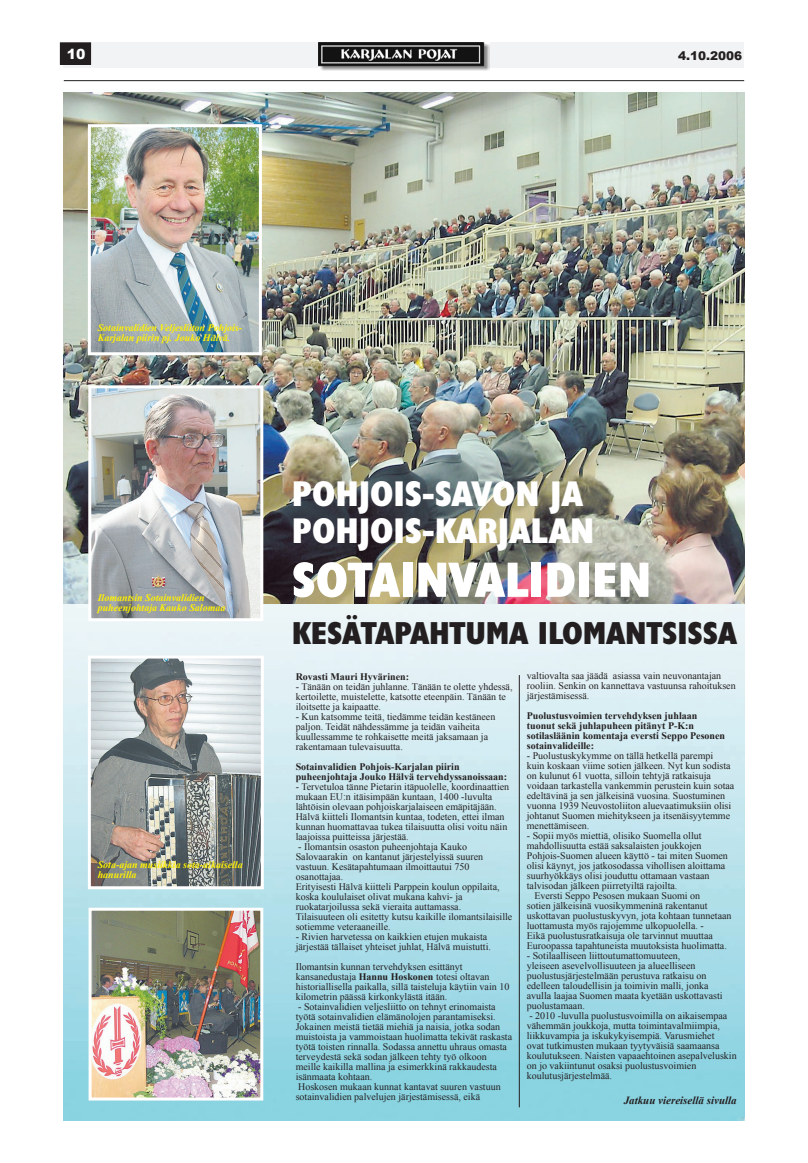
<style>
.page{position:relative;width:808px;height:1163px;background:#fff}
.page>*{position:absolute;margin:0;border:0;box-sizing:border-box;transform-origin:0 0}
.t1{font:700 condensed 50px "Humanist 521 BT Xtra";color:#fff}
.t2{font:700 condensed 36px/37px "Humanist 521 BT Xtra";color:#fff}
.t3{font:700 condensed 32px "Humanist 521 BT Xtra";color:#231f20}
.t4{font:900 14px "Arial";color:#fff}
.t5{font:900 12px "Arial";color:#231f20}
.t6{font:italic 700 11px "Times New Roman";color:#231f20}
.t7{font:10px/10px "Times New Roman";color:#231f20}
.t8{font:700 10px/10px "Times New Roman";color:#231f20}
.t9{font:italic 700 10px/10px "Times New Roman";color:#fff101}
.s1{font-weight:700}
</style>
<div class="page">
<div style="left:64px;top:42px;width:680px;height:26px;background:#f2f3f4"></div>
<img style="left:319px;top:42px;width:170px;height:29px">
<div style="left:60px;top:43px;width:31px;height:21px;background:#231f20"></div>
<div style="left:60px;top:42px;width:31px;height:23px;border:1px solid #231f20"></div>
<img style="left:64px;top:603px;width:680px;height:517px">
<hr style="left:64px;top:80px;width:680px;height:1px;background:#231f20">
<img style="left:64px;top:92px;width:680px;height:511px">
<img style="left:92px;top:128px;width:166px;height:223px">
<div style="left:88px;top:124px;width:174px;height:231px;border:3px solid #fff"></div>
<img style="left:92px;top:389px;width:167px;height:228px">
<div style="left:88px;top:385px;width:175px;height:236px;border:3px solid #fff"></div>
<img style="left:92px;top:659px;width:168px;height:226px">
<div style="left:88px;top:655px;width:176px;height:234px;border:3px solid #fff"></div>
<img style="left:93px;top:911px;width:166px;height:185px">
<div style="left:89px;top:907px;width:174px;height:193px;border:3px solid #fff"></div>
<hr style="left:519px;top:675px;width:1px;height:432px;background:#231f20">
<h3 class="t4" style="left:67px;top:46px;width:20px">10</h3>
<p class="t5" style="left:678px;top:49px;width:66px">4.10.2006</p>
<p class="t9" style="left:98px;top:322px;width:146px">Sotainvalidien Veljesliiton Pohjois-<br>Karjalan piirin pj. Jouko Hälvä.</p>
<p class="t9" style="left:98px;top:592px;width:129px">Ilomantsin Sotainvalidien puheenjohtaja Kauko Salomaa</p>
<p class="t9" style="left:98px;top:859px;width:147px">Sota-ajan musiikkia sota-aikaisella hanurilla</p>
<h2 class="t2" style="left:292px;top:474px;width:304px">POHJOIS-SAVON JA<br>POHJOIS-KARJALAN</h2>
<h1 class="t1" style="left:292px;top:548px;width:361px">SOTAINVALIDIEN</h1>
<h3 class="t3" style="left:292px;top:613px;width:333px">KESÄTAPAHTUMA ILO MANTSISSA</h3>
<p class="t7" style="left:527px;top:670px;width:210px">valtiovalta saa jäädä asiassa vain neuvonantajan rooliin. Senkin on kannettava vastuunsa rahoituksen järjestämisessä.</p>
<p class="t8" style="left:527px;top:710px;width:200px">Puolustusvoimien tervehdyksen juhlaan tuonut sekä juhlapuheen pitänyt P-K:n sotilasläänin komentaja eversti Seppo Pesonen sotainvalideille:</p>
<p class="t7" style="left:527px;top:750px;width:209px">- Puolustuskykymme on tällä hetkellä parempi<br>kuin koskaan viime sotien jälkeen. Nyt kun sodista on kulunut 61 vuotta, silloin tehtyjä ratkaisuja voidaan tarkastella vankemmin perustein kuin sotaa edeltävinä ja sen jälkeisinä vuosina. Suostuminen vuonna 1939 Neuvostoliiton aluevaatimuksiin olisi johtanut Suomen miehitykseen ja itsenäisyytemme menettämiseen.</p>
<p class="t7" style="left:527px;top:830px;width:176px">- Sopii myös miettiä, olisiko Suomella ollut</p>
<p class="t7" style="left:527px;top:840px;width:176px">mahdollisuutta estää saksalaisten joukkojen</p>
<p class="t7" style="left:527px;top:850px;width:203px">Pohjois-Suomen alueen käyttö - tai miten Suomen</p>
<p class="t7" style="left:527px;top:860px;width:200px">olisi käynyt, jos jatkosodassa vihollisen aloittama</p>
<p class="t7" style="left:527px;top:870px;width:184px">suurhyökkäys olisi jouduttu ottamaan vastaan</p>
<p class="t7" style="left:527px;top:880px;width:152px">talvisodan jälkeen piirretyiltä rajoilta.</p>
<p class="t7" style="left:534px;top:890px;width:167px">Eversti Seppo Pesosen mukaan Suomi on</p>
<p class="t7" style="left:527px;top:900px;width:182px">sotien jälkeisinä vuosikymmeninä rakentanut</p>
<p class="t7" style="left:527px;top:910px;width:206px">uskottavan puolustuskyvyn, jota kohtaan tunnetaan</p>
<p class="t7" style="left:527px;top:920px;width:178px">luottamusta myös rajojemme ulkopuolella. -</p>
<p class="t7" style="left:527px;top:930px;width:188px">Eikä puolustusratkaisuja ole tarvinnut muuttaa</p>
<p class="t7" style="left:527px;top:940px;width:201px">Euroopassa tapahtuneista muutoksista huolimatta.</p>
<p class="t7" style="left:527px;top:950px;width:197px">- Sotilaalliseen liittoutumattomuuteen,<br>yleiseen asevelvollisuuteen ja alueelliseen puolustusjärjestelmään perustuva ratkaisu on edelleen taloudellisin ja toimivin malli, jonka avulla laajaa Suomen maata kyetään uskottavasti puolustamaan.</p>
<p class="t7" style="left:527px;top:1010px;width:211px">- 2010 -luvulla puolustusvoimilla on aikaisempaa vähemmän joukkoja, mutta toimintavalmiimpia, liikkuvampia ja iskukykyisempiä. Varusmiehet<br>ovat tutkimusten mukaan tyytyväisiä saamaansa koulutukseen. Naisten vapaaehtoinen asepalveluskin on jo vakiintunut osaksi puolustusvoimien koulutusjärjestelmää.</p>
<p class="t6" style="left:624px;top:1093px;width:115px">Jatkuu viereisellä sivulla</p>
<p class="t8" style="left:296px;top:671px;width:115px">Rovasti Mauri Hyvärinen:</p>
<p class="t7" style="left:296px;top:681px;width:218px">- Tänään on teidän juhlanne. Tänään te olette yhdessä, kertoilette, muistelette, katsotte eteenpäin. Tänään te iloitsette ja kaipaatte.</p>
<p class="t7" style="left:296px;top:711px;width:201px">- Kun katsomme teitä, tiedämme teidän kestäneen paljon. Teidät nähdessämme ja teidän vaiheita kuullessamme te rohkaisette meitä jaksamaan ja rakentamaan tulevaisuutta.</p>
<p class="t8" style="left:296px;top:761px;width:213px">Sotainvalidien Pohjois-Karjalan piirin puheenjohtaja Jouko Hälvä tervehdyssanoissaan:</p>
<p class="t7" style="left:296px;top:781px;width:215px">- Tervetuloa tänne Pietarin itäpuolelle, koordinaattien mukaan EU:n itäisimpään kuntaan, 1400 -luvulta lähtöisin olevaan pohjoiskarjalaiseen emäpitäjään.<br>Hälvä kiitteli Ilomantsin kuntaa, todeten, ettei ilman kunnan huomattavaa tukea tilaisuutta olisi voitu näin laajoissa puitteissa järjestää.</p>
<p class="t7" style="left:296px;top:841px;width:218px">- Ilomantsin osaston puheenjohtaja Kauko Salovaarakin on kantanut järjestelyissä suuren vastuun. Kesätapahtumaan ilmoittautui 750 osanottajaa.<br>Erityisesti Hälvä kiitteli Parppein koulun oppilaita, koska koululaiset olivat mukana kahvi- ja ruokatarjoilussa sekä vieraita auttamassa.<br>Tilaisuuteen oli esitetty kutsu kaikille ilomantsilaisille sotiemme veteraaneille.</p>
<p class="t7" style="left:296px;top:931px;width:197px">- Rivien harvetessa on kaikkien etujen mukaista järjestää tällaiset yhteiset juhlat, Hälvä muistutti.</p>
<p class="t7" style="left:296px;top:961px;width:215px">Ilomantsin kunnan tervehdyksen esittänyt kansanedustaja <span class="s1">Hannu Hoskonen</span> totesi oltavan historiallisella paikalla, sillä taisteluja käytiin vain 10 kilometrin päässä kirkonkylästä itään.</p>
<p class="t7" style="left:296px;top:1001px;width:218px">- Sotainvalidien veljesliitto on tehnyt erinomaista työtä sotainvalidien elämänolojen parantamiseksi.<br>Jokainen meistä tietää miehiä ja naisia, jotka sodan muistoista ja vammoistaan huolimatta tekivät raskasta työtä toisten rinnalla. Sodassa annettu uhraus omasta terveydestä sekä sodan jälkeen tehty työ olkoon meille kaikilla mallina ja esimerkkinä rakkaudesta isänmaata kohtaan.<br>Hoskosen mukaan kunnat kantavat suuren vastuun sotainvalidien palvelujen järjestämisessä, eikä</p>
</div>
